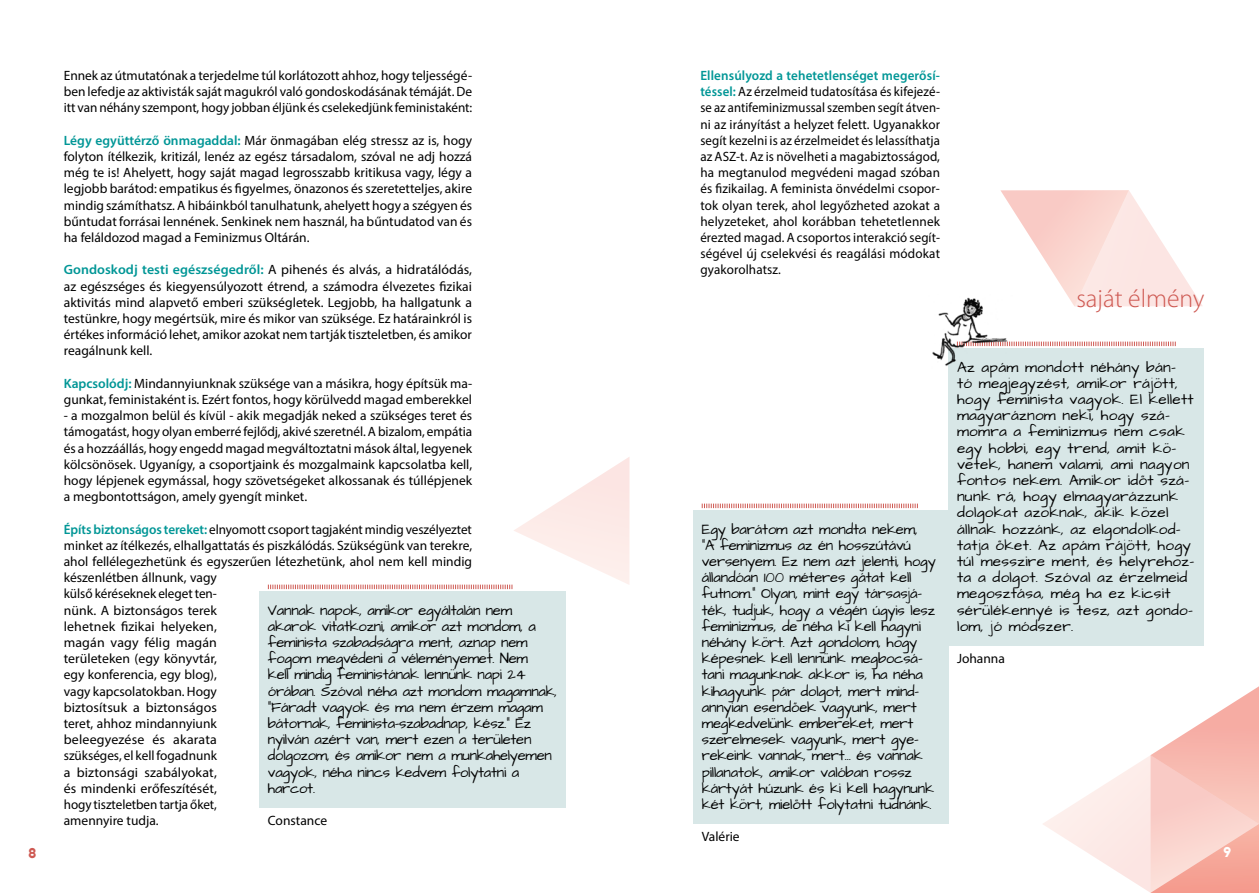
<style>
.page{position:relative;width:1259px;height:893px;background:#fff}
.page>*{position:absolute;margin:0;border:0;box-sizing:border-box;transform-origin:0 0}
.t1{font:300 25.65px "Myriad Pro";color:#ce5952}
.t2{font:15px/16.2px "Architects Daughter";letter-spacing:-.01em;color:#000}
.t3{font:15px/16.2px "Architects Daughter";letter-spacing:.02em;color:#000}
.t4{font:13.5px/16.2px "Myriad Pro";color:#000;text-align:justify}
.t5{font:13.5px/16.2px "Myriad Pro";color:#000;text-align:justify;scale:.96 1}
.t6{font:700 13.5px "Arvo";color:#ce5952}
.t7{font:700 13.5px "Arvo";color:#fff}
.s1{font-weight:600;color:#009696}
</style>
<div class="page">
<svg style="left:1043px;top:686px;width:216px;height:207px"></svg>
<svg style="left:1000px;top:190px;width:203px;height:116px"></svg>
<div style="left:259px;top:591px;width:307px;height:216px;background:#d8e7e7"></div>
<svg style="left:268px;top:457px;width:361px;height:132px"></svg>
<div style="left:948px;top:348px;width:255px;height:297px;background:#d8e7e7"></div>
<svg style="left:1013px;top:342px;width:162px;height:4px"></svg>
<div style="left:693px;top:510px;width:255px;height:314px;background:#d8e7e7"></div>
<svg style="left:702px;top:504px;width:216px;height:4px"></svg>
<img style="left:932px;top:294px;width:81px;height:72px">
<p class="t4" style="left:64px;top:67px;width:410px">Ennek az útmutatónak a terjedelme túl korlátozott ahhoz, hogy teljességé&shy;ben lefedje az aktivisták saját magukról való gondoskodásának témáját. De itt van néhány szempont, hogy jobban éljünk és cselekedjünk feministaként:</p>
<p class="t4" style="left:64px;top:132px;width:410px"><span class="s1">Légy együttérző önmagaddal:</span> Már önmagában elég stressz az is, hogy folyton ítélkezik, kritizál, lenéz az egész társadalom, szóval ne adj hozzá még te is! Ahelyett, hogy saját magad legrosszabb kritikusa vagy, légy a legjobb barátod: empatikus és figyelmes, önazonos és szeretetteljes, akire mindig számíthatsz. A hibáinkból tanulhatunk, ahelyett hogy a szégyen és bűntudat forrásai lennének. Senkinek nem használ, ha bűntudatod van és ha feláldozod magad a Feminizmus Oltárán.</p>
<p class="t4" style="left:64px;top:262px;width:410px"><span class="s1">Gondoskodj testi egészségedről:</span> A pihenés és alvás, a hidratálódás, az egészséges és kiegyensúlyozott étrend, a számodra élvezetes fizikai aktivitás mind alapvető emberi szükségletek. Legjobb, ha hallgatunk a testünkre, hogy megértsük, mire és mikor van szüksége. Ez határainkról is értékes információ lehet, amikor azokat nem tartják tiszteletben, és amikor reagálnunk kell.</p>
<p class="t4" style="left:64px;top:375px;width:410px"><span class="s1">Kapcsolódj:</span> Mindannyiunknak szüksége van a másikra, hogy építsük ma&shy;gunkat, feministaként is. Ezért fontos, hogy körülvedd magad emberekkel</p>
<p class="t4" style="left:64px;top:407px;width:410px">- a mozgalmon belül és kívül - akik megadják neked a szükséges teret és támogatást, hogy olyan emberré fejlődj, akivé szeretnél. A bizalom, empátia és a hozzáállás, hogy engedd magad megváltoztatni mások által, legyenek kölcsönösek. Ugyanígy, a csoportjaink és mozgalmaink kapcsolatba kell, hogy lépjenek egymással, hogy szövetségeket alkossanak és túllépjenek a megbontottságon, amely gyengít minket.</p>
<p class="t4" style="left:64px;top:521px;width:410px;text-align:left"><span class="s1">Építs biztonságos tereket:</span> elnyomott csoport tagjaként mindig veszélyeztet minket az ítélkezés, elhallgattatás és piszkálódás. Szükségünk van terekre, ahol fellélegezhetünk és egyszerűen létezhetünk, ahol nem kell mindig készenlétben állnunk, vagy<br>külső kéréseknek eleget ten-<br>nünk. A biztonságos terek<br>lehetnek fizikai helyeken,<br>magán vagy félig magán<br>területeken (egy könyvtár,<br>egy konferencia, egy blog),<br>vagy kapcsolatokban. Hogy<br>biztosítsuk a biztonságos<br>teret, ahhoz mindannyiunk<br>beleegyezése és akarata<br>szükséges, el kell fogadnunk<br>a biztonsági szabályokat,<br>és mindenki erőfeszítését,<br>hogy tiszteletben tartja őket,<br>amennyire tudja.</p>
<p class="t2" style="left:268px;top:602px;width:291px">Vannak napok, amikor egyáltalán nem akarok vitatkozni, amikor azt mondom, a feminista szabadságra ment, aznap nem fogom megvédeni a véleményemet. Nem<br>kell mindig feministának lennünk napi 24 órában. Szóval néha azt mondom magamnak, “Fáradt vagyok és ma nem érzem magam bátornak, feminista-szabadnap, kész.” Ez nyilván azért van, mert ezen a területen dolgozom, és amikor nem a munkahelyemen vagyok, néha nincs kedvem folytatni a harcot.</p>
<p class="t4" style="left:268px;top:812px;width:61px">Constance</p>
<p class="t5" style="left:700px;top:67px;width:251px"><span class="s1">Ellensúlyozd a tehetetlenséget megerősí&shy;téssel:</span> Az érzelmeid tudatosítása és kifejezé&shy;se az antifeminizmussal szemben segít átven&shy;ni az irányítást a helyzet felett. Ugyanakkor segít kezelni is az érzelmeidet és lelassíthatja az ASZ-t. Az is növelheti a magabiztosságod, ha megtanulod megvédeni magad szóban és fizikailag. A feminista önvédelmi csopor&shy;tok olyan terek, ahol legyőzheted azokat a helyzeteket, ahol korábban tehetetlennek érezted magad. A csoportos interakció segít&shy;ségével új cselekvési és reagálási módokat gyakorolhatsz.</p>
<h1 class="t1" style="left:1076px;top:283px;width:130px">saját élmény</h1>
<p class="t2" style="left:702px;top:521px;width:235px">Egy barátom azt mondta nekem,<br>“A feminizmus az én hosszútávú versenyem. Ez nem azt jelenti, hogy állandóan 100 méteres gátat kell futnom.” Olyan, mint egy társasjá&shy;ték, tudjuk, hogy a végén úgyis lesz feminizmus, de néha ki kell hagyni néhány kört. Azt gondolom, hogy képesnek kell lennünk megbocsá&shy;tani magunknak akkor is, ha néha kihagyunk pár dolgot, mert mind&shy;annyian esendőek vagyunk, mert megkedvelünk embereket, mert szerelmesek vagyunk, mert gye&shy;rekeink vannak, mert… és vannak pillanatok, amikor valóban rossz kártyát húzunk és ki kell hagynunk két kört, mielőtt folytatni tudnánk.</p>
<p class="t4" style="left:702px;top:829px;width:39px">Valérie</p>
<p class="t3" style="left:957px;top:359px;width:239px">Az apám mondott néhány bán&shy;tó megjegyzést, amikor rájött, hogy feminista vagyok. El kellett magyaráznom neki, hogy szá&shy;momra a feminizmus nem csak egy hobbi, egy trend, amit kö&shy;vetek, hanem valami, ami nagyon fontos nekem. Amikor időt szá&shy;nunk rá, hogy elmagyarázzunk dolgokat azoknak, akik közel állnak hozzánk, az elgondolkod&shy;tatja őket. Az apám rájött, hogy túl messzire ment, és helyrehoz&shy;ta a dolgot. Szóval az érzelmeid megosztása, még ha ez kicsit sérülékennyé is tesz, azt gondo&shy;lom, jó módszer.</p>
<p class="t4" style="left:957px;top:650px;width:49px">Johanna</p>
<p class="t6" style="left:28px;top:844px;width:9px">8</p>
<p class="t7" style="left:1223px;top:844px;width:9px">9</p>
</div>
